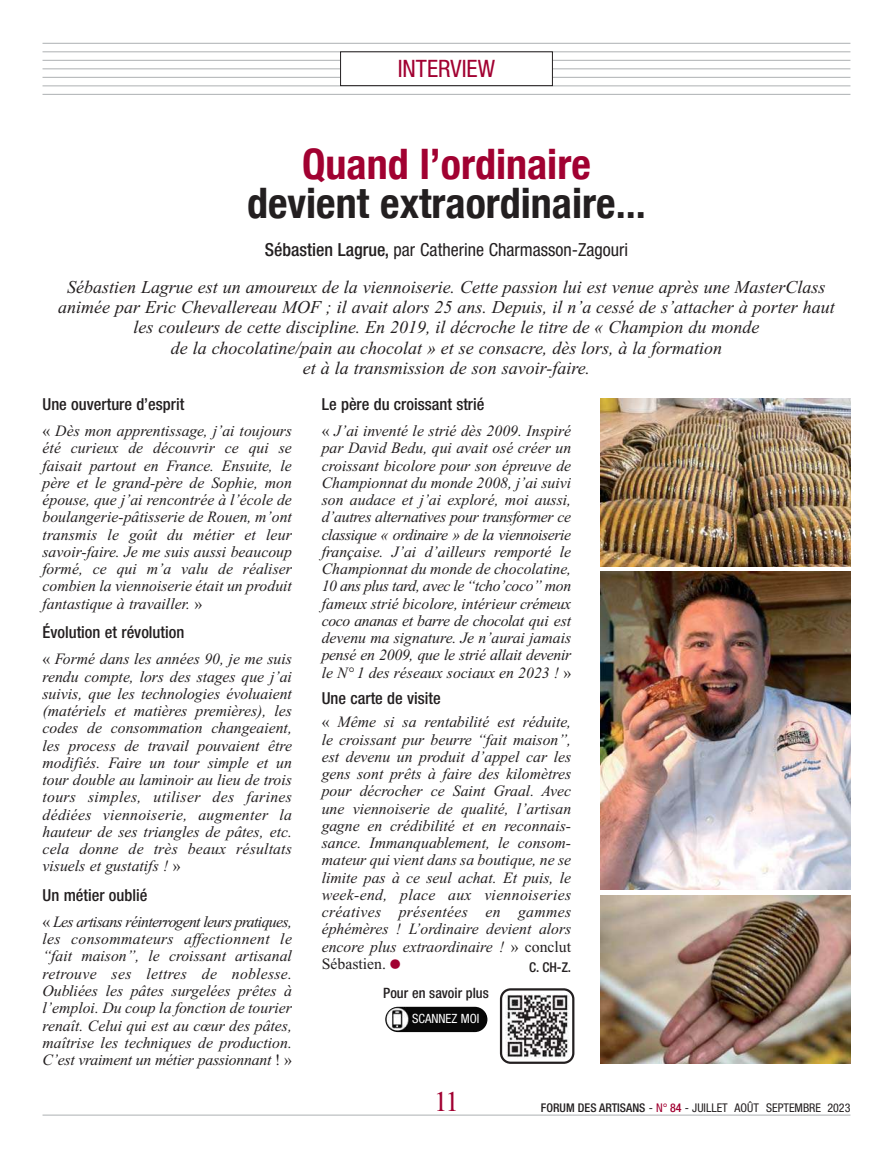
<style>
.page{position:relative;width:893px;height:1149px;background:#fff}
.page>*{position:absolute;margin:0;border:0;box-sizing:border-box;transform-origin:0 0}
.t1{font:700 condensed 42px "Helvetica Neue";color:#231f20}
.t2{font:700 condensed 42px "Helvetica Neue";color:#a10131}
.t3{font:39px "Times New Roman";color:#a10131}
.t4{font:28.5px "Times New Roman";color:#a10131}
.t5{font:condensed 24px "Helvetica Neue";color:#a10131}
.t6{font:italic 18px/20.2px "Times New Roman";color:#231f20;text-align:center}
.t7{font:condensed 18px "Helvetica Neue";color:#231f20}
.t8{font:500 condensed 16.5px "Helvetica Neue";color:#231f20}
.t9{font:italic 15.75px/17.2px "Times New Roman";color:#231f20;text-align:justify}
.t10{font:500 condensed 14.25px "Helvetica Neue";color:#231f20}
.t11{font:500 condensed 13.5px "Helvetica Neue";color:#231f20}
.t12{font:condensed 12.75px "Helvetica Neue";color:#fff}
.t13{font:condensed 12px "Helvetica Neue";color:#231f20}
.s1{font-weight:500}
.s2{font-style:normal}
.s3{color:#a10131}
.s4{font-weight:500;color:#a10131}
</style>
<div class="page">
<hr style="left:43px;top:43px;width:807px;height:1px;background:#b1b4b6">
<hr style="left:43px;top:51px;width:807px;height:1px;background:#b1b4b6">
<hr style="left:43px;top:60px;width:807px;height:1px;background:#b1b4b6">
<hr style="left:43px;top:68px;width:807px;height:1px;background:#b1b4b6">
<hr style="left:43px;top:77px;width:807px;height:1px;background:#b1b4b6">
<hr style="left:43px;top:85px;width:807px;height:1px;background:#b1b4b6">
<hr style="left:43px;top:94px;width:807px;height:1px;background:#b1b4b6">
<div style="left:341px;top:52px;width:211px;height:34px;background:#fff"></div>
<div style="left:340px;top:51px;width:213px;height:35px;border:1px solid #231f20"></div>
<hr style="left:43px;top:1114px;width:807px;height:1px;background:#b1b4b6">
<img style="left:385px;top:1006px;width:102px;height:25px;border-radius:13px">
<svg style="left:500px;top:988px;width:74px;height:75px"></svg>
<img style="left:600px;top:571px;width:250px;height:318px">
<img style="left:600px;top:895px;width:250px;height:168px">
<img style="left:600px;top:398px;width:250px;height:168px">
<img style="left:506px;top:993px;width:63px;height:64px">
<h3 class="t5" style="left:398px;top:60px;width:99px">INTERVIEW</h3>
<h1 class="t2" style="left:302px;top:138px;width:290px">Quand l’ordinaire</h1>
<h1 class="t1" style="left:247px;top:177px;width:400px">devient extraordinaire...</h1>
<p class="t7" style="left:265px;top:243px;width:365px"><span class="s1">Sébastien Lagrue,</span> par Catherine Charmasson-Zagouri</p>
<p class="t6" style="left:58px;top:278px;width:778px">Sébastien Lagrue est un amoureux de la viennoiserie. Cette passion lui est venue après une MasterClass animée par Eric Chevallereau MOF ; il avait alors 25 ans. Depuis, il n’a cessé de s’attacher à porter haut les couleurs de cette discipline. En 2019, il décroche le titre de « Champion du monde<br>de la chocolatine/pain au chocolat » et se consacre, dès lors, à la formation<br>et à la transmission de son savoir-faire.</p>
<p class="t8" style="left:43px;top:398px;width:143px">Une ouverture d’esprit</p>
<p class="t9" style="left:43px;top:423px;width:251px"><span class="s2">«</span> Dès mon apprentissage, j’ai toujours été curieux de découvrir ce qui se faisait partout en France. Ensuite, le père et le grand-père de Sophie, mon épouse, que j’ai rencontrée à l’école de boulangerie-pâtisserie de Rouen, m’ont transmis le goût du métier et leur savoir-faire. Je me suis aussi beaucoup formé, ce qui m’a valu de réaliser combien la viennoiserie était un produit fantastique à travailler. <span class="s2">»</span></p>
<p class="t8" style="left:43px;top:626px;width:143px">Évolution et révolution</p>
<p class="t9" style="left:43px;top:651px;width:251px"><span class="s2">«</span> Formé dans les années 90, je me suis rendu compte, lors des stages que j’ai suivis, que les technologies évoluaient (matériels et matières premières), les codes de consommation changeaient, les process de travail pouvaient être modifiés. Faire un tour simple et un tour double au laminoir au lieu de trois tours simples, utiliser des farines dédiées viennoiserie, augmenter la hauteur de ses triangles de pâtes, etc. cela donne de très beaux résultats visuels et gustatifs ! <span class="s2">»</span></p>
<p class="t8" style="left:43px;top:888px;width:106px">Un métier oublié</p>
<p class="t9" style="left:43px;top:914px;width:251px"><span class="s2">«</span> Les artisans réinterrogent leurs pratiques, les consommateurs affectionnent le “fait maison”, le croissant artisanal retrouve ses lettres de noblesse.<br>Oubliées les pâtes surgelées prêtes à l’emploi. Du coup la fonction de tourier renaît. Celui qui est au cœur des pâtes, maîtrise les techniques de production.<br>C’est vraiment un métier passionnant <span class="s2">! »</span></p>
<p class="t8" style="left:322px;top:398px;width:164px">Le père du croissant strié</p>
<p class="t9" style="left:322px;top:423px;width:251px"><span class="s2">«</span> J’ai inventé le strié dès 2009. Inspiré par David Bedu, qui avait osé créer un croissant bicolore pour son épreuve de Championnat du monde 2008, j’ai suivi son audace et j’ai exploré, moi aussi, d’autres alternatives pour transformer ce classique « ordinaire » de la viennoiserie française. J’ai d’ailleurs remporté le Championnat du monde de chocolatine, 10 ans plus tard, avec le “tcho’coco” mon fameux strié bicolore, intérieur crémeux coco ananas et barre de chocolat qui est devenu ma signature. Je n’aurai jamais pensé en 2009, que le strié allait devenir le N° 1 des réseaux sociaux en 2023 ! <span class="s2">»</span></p>
<p class="t8" style="left:322px;top:692px;width:121px">Une carte de visite</p>
<p class="t9" style="left:322px;top:714px;width:251px"><span class="s2">«</span> Même si sa rentabilité est réduite, le croissant pur beurre “fait maison”, est devenu un produit d’appel car les gens sont prêts à faire des kilomètres pour décrocher ce Saint Graal. Avec une viennoiserie de qualité, l’artisan gagne en crédibilité et en reconnais&shy;sance. Immanquablement, le consom&shy;mateur qui vient dans sa boutique, ne se limite pas à ce seul achat. Et puis, le week-end, place aux viennoiseries créatives présentées en gammes éphémères ! L’ordinaire devient alors encore plus extraordinaire ! <span class="s2">» conclut Sébastien.</span></p>
<h2 class="t3" style="left:388px;top:949px;width:15px">•</h2>
<p class="t11" style="left:529px;top:962px;width:43px">C. CH-Z.</p>
<p class="t10" style="left:383px;top:987px;width:107px">Pour en savoir plus</p>
<p class="t12" style="left:412px;top:1013px;width:69px">SCANNEZ MOI</p>
<h3 class="t4" style="left:434px;top:1091px;width:27px">11</h3>
<p class="t13" style="left:541px;top:1102px;width:311px"><span class="s1">FORUM DES ARTISANS</span> - <span class="s3">N°</span> <span class="s4">84</span> - JUILLET AOÛT SEPTEMBRE 2023</p>
</div>
